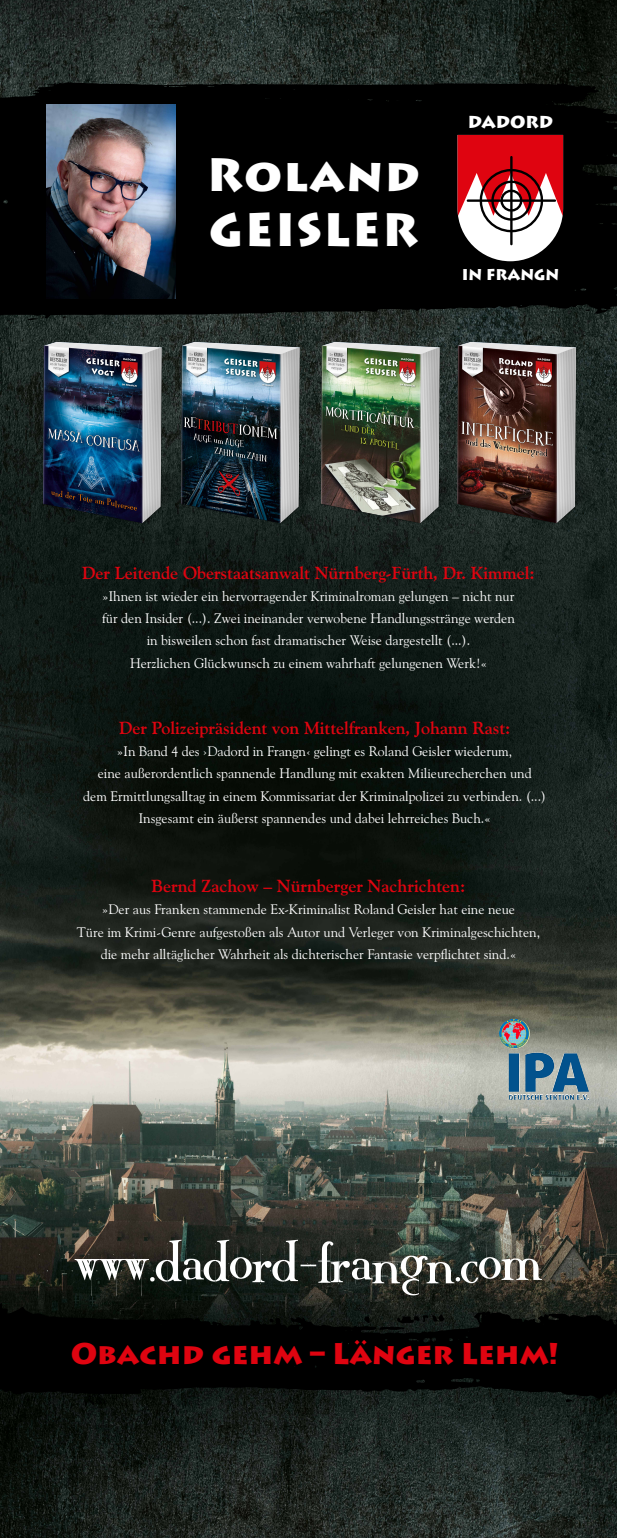
<style>
.page{position:relative;width:617px;height:1538px;background:#fff}
.page>*{position:absolute;margin:0;border:0;box-sizing:border-box;transform-origin:0 0}
.t1{font:55.23px "Crackin";color:#fff}
.t2{font:900 46.27px/55.5px "Lithos Pro";letter-spacing:.03em;color:#fff}
.t3{font:900 29.5px "Lithos Pro";color:#df0410}
.t4{font:700 17.5px "Goudy Old Style BT";color:#df0410}
.t5{font:900 17.1px "Lithos Pro";color:#fff}
.t6{font:900 15.4px "Lithos Pro";color:#fff}
.t7{font:13.82px/22.2px "Goudy Old Style BT";color:#fff;text-align:center}
</style>
<div class="page">
<img style="left:0;top:0;width:617px;height:1538px">
<div style="left:0;top:89px;width:617px;height:230px;background:#000"></div>
<svg style="left:27px;top:318px;width:11px;height:2px"></svg>
<svg style="left:581px;top:306px;width:9px;height:5px"></svg>
<svg style="left:394px;top:312px;width:9px;height:2px"></svg>
<img style="left:23px;top:325px;width:137px;height:217px">
<img style="left:160px;top:325px;width:140px;height:217px">
<img style="left:300px;top:325px;width:136px;height:217px">
<img style="left:436px;top:325px;width:181px;height:217px">
<img style="left:46px;top:105px;width:130px;height:194px">
<div style="left:460px;top:266px;width:105px;height:22px;background:#000"></div>
<div style="left:466px;top:112px;width:94px;height:23px;background:#000"></div>
<svg style="left:457px;top:135px;width:106px;height:126px"></svg>
<svg style="left:0;top:1300px;width:617px;height:99px;background:#050705"></svg>
<svg style="left:364px;top:1316px;width:5px;height:7px"></svg>
<svg style="left:565px;top:1399px;width:7px;height:3px"></svg>
<svg style="left:269px;top:1319px;width:5px;height:3px"></svg>
<svg style="left:548px;top:1395px;width:6px;height:2px"></svg>
<svg style="left:379px;top:1314px;width:65px;height:17px"></svg>
<svg style="left:32px;top:82px;width:566px;height:23px;background:#050606"></svg>
<img style="left:498px;top:1019px;width:91px;height:73px">
<h2 class="t2" style="left:207px;top:148px;width:215px">Roland<br>GEISLER</h2>
<p class="t5" style="left:468px;top:111px;width:87px">DADORD</p>
<p class="t6" style="left:461px;top:265px;width:99px">IN FRANGN</p>
<p class="t4" style="left:82px;top:562px;width:454px">Der Leitende Oberstaatsanwalt Nürnberg-Fürth, Dr. Kimmel:</p>
<p class="t7" style="left:102px;top:585px;width:414px">»Ihnen ist wieder ein hervorragender Kriminalroman gelungen – nicht nur für den Insider (...). Zwei ineinander verwobene Handlungsstränge werden in bisweilen schon fast dramatischer Weise dargestellt (...).<br>Herzlichen Glückwunsch zu einem wahrhaft gelungenen Werk!«</p>
<p class="t4" style="left:119px;top:717px;width:392px">Der Polizeipräsident von Mittelfranken, Johann Rast:</p>
<p class="t7" style="left:83px;top:740px;width:464px">»In Band 4 des ›Dadord in Frangn‹ gelingt es Roland Geisler wiederum,<br>eine außerordentlich spannende Handlung mit exakten Milieurecherchen und<br>dem Ermittlungsalltag in einem Kommissariat der Kriminalpolizei zu verbinden. (...)<br>Insgesamt ein äußerst spannendes und dabei lehrreiches Buch.«</p>
<p class="t4" style="left:152px;top:875px;width:315px">Bernd Zachow – Nürnberger Nachrichten:</p>
<p class="t7" style="left:77px;top:898px;width:465px">»Der aus Franken stammende Ex-Kriminalist Roland Geisler hat eine neue<br>Türe im Krimi-Genre aufgestoßen als Autor und Verleger von Kriminalgeschichten, die mehr alltäglicher Wahrheit als dichterischer Fantasie verpflichtet sind.«</p>
<h1 class="t1" style="left:75px;top:1228px;width:508px">www.dadord-frangn.com</h1>
<h3 class="t3" style="left:71px;top:1335px;width:489px">Obachd gehm – Länger Lehm!</h3>
</div>
